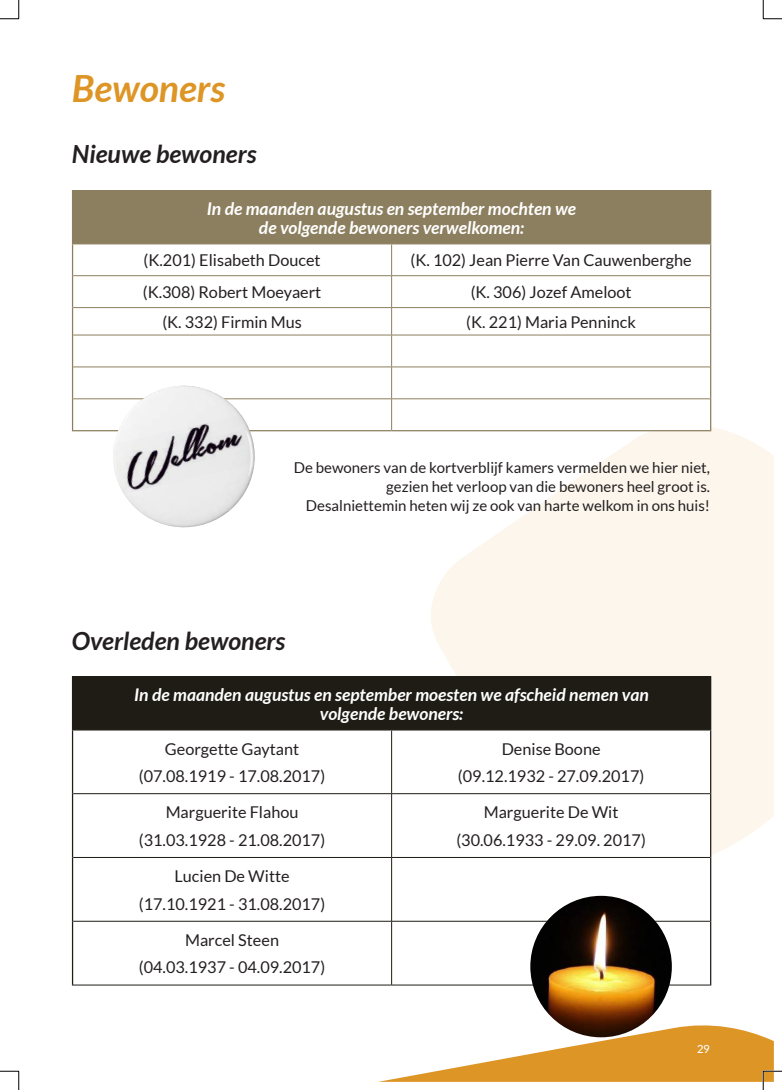
<style>
.page{position:relative;width:782px;height:1090px;background:#fff}
.page>*{position:absolute;margin:0;border:0;box-sizing:border-box;transform-origin:0 0}
.t1{font:italic 700 37.5px "Lato";color:#dd9526}
.t2{font:italic 700 25px "Lato";color:#231f20}
.t3{font:italic 700 17.5px/18.8px "Lato";color:#fff;text-align:center}
.t4{font:16.25px/27.5px "Lato";color:#231f20;text-align:center}
.t5{font:15px/18.8px "Lato";color:#231f20;text-align:right}
.t6{font:500 11.25px "Lato";color:#fff}
</style>
<div class="page">
<svg style="left:424px;top:417px;width:349px;height:456px;fill:#fcf6ec"></svg>
<div style="left:73px;top:191px;width:637px;height:53px;background:#8c7f5f"></div>
<svg style="left:73px;top:244px;width:637px;height:186px"></svg>
<hr style="left:72px;top:190px;width:319px;height:1px;background:#8c7f5f">
<hr style="left:72px;top:191px;width:1px;height:52px;background:#8c7f5f">
<hr style="left:391px;top:190px;width:320px;height:1px;background:#8c7f5f">
<hr style="left:710px;top:191px;width:1px;height:52px;background:#8c7f5f">
<hr style="left:72px;top:243px;width:319px;height:1px;background:#8c7f5f">
<hr style="left:72px;top:244px;width:1px;height:32px;background:#8c7f5f">
<hr style="left:391px;top:243px;width:320px;height:1px;background:#8c7f5f">
<hr style="left:710px;top:244px;width:1px;height:32px;background:#8c7f5f">
<hr style="left:72px;top:276px;width:1px;height:32px;background:#8c7f5f">
<hr style="left:710px;top:276px;width:1px;height:32px;background:#8c7f5f">
<svg style="left:72px;top:308px;width:1px;height:27px"></svg>
<svg style="left:710px;top:308px;width:1px;height:27px"></svg>
<hr style="left:72px;top:335px;width:1px;height:32px;background:#8c7f5f">
<hr style="left:710px;top:335px;width:1px;height:32px;background:#8c7f5f">
<hr style="left:72px;top:367px;width:1px;height:32px;background:#8c7f5f">
<hr style="left:710px;top:367px;width:1px;height:32px;background:#8c7f5f">
<hr style="left:72px;top:399px;width:1px;height:31px;background:#8c7f5f">
<hr style="left:710px;top:399px;width:1px;height:31px;background:#8c7f5f">
<hr style="left:72px;top:430px;width:319px;height:1px;background:#8c7f5f">
<hr style="left:391px;top:430px;width:320px;height:1px;background:#8c7f5f">
<hr style="left:391px;top:244px;width:1px;height:31px;background:#8c7f5f">
<hr style="left:73px;top:275px;width:318px;height:1px;background:#8c7f5f">
<hr style="left:391px;top:275px;width:319px;height:1px;background:#8c7f5f">
<hr style="left:391px;top:276px;width:1px;height:31px;background:#8c7f5f">
<hr style="left:73px;top:307px;width:318px;height:1px;background:#8c7f5f">
<hr style="left:391px;top:307px;width:319px;height:1px;background:#8c7f5f">
<svg style="left:391px;top:308px;width:1px;height:27px"></svg>
<hr style="left:73px;top:335px;width:318px;height:1px;background:#8c7f5f">
<hr style="left:391px;top:335px;width:319px;height:1px;background:#8c7f5f">
<hr style="left:391px;top:335px;width:1px;height:32px;background:#8c7f5f">
<hr style="left:73px;top:367px;width:318px;height:1px;background:#8c7f5f">
<hr style="left:391px;top:367px;width:319px;height:1px;background:#8c7f5f">
<hr style="left:391px;top:367px;width:1px;height:32px;background:#8c7f5f">
<hr style="left:73px;top:399px;width:318px;height:1px;background:#8c7f5f">
<hr style="left:391px;top:399px;width:319px;height:1px;background:#8c7f5f">
<hr style="left:391px;top:399px;width:1px;height:31px;background:#8c7f5f">
<div style="left:73px;top:677px;width:637px;height:53px;background:#1f1c15"></div>
<svg style="left:73px;top:730px;width:637px;height:255px"></svg>
<hr style="left:72px;top:676px;width:319px;height:1px;background:#1f1c15">
<hr style="left:72px;top:677px;width:1px;height:52px;background:#1f1c15">
<hr style="left:391px;top:676px;width:320px;height:1px;background:#1f1c15">
<hr style="left:710px;top:677px;width:1px;height:52px;background:#1f1c15">
<hr style="left:72px;top:729px;width:319px;height:1px;background:#1f1c15">
<hr style="left:72px;top:730px;width:1px;height:64px;background:#1f1c15">
<hr style="left:391px;top:729px;width:320px;height:1px;background:#1f1c15">
<hr style="left:710px;top:730px;width:1px;height:64px;background:#1f1c15">
<hr style="left:72px;top:794px;width:1px;height:63px;background:#1f1c15">
<hr style="left:710px;top:794px;width:1px;height:63px;background:#1f1c15">
<hr style="left:72px;top:857px;width:1px;height:64px;background:#1f1c15">
<hr style="left:710px;top:857px;width:1px;height:64px;background:#1f1c15">
<hr style="left:72px;top:921px;width:1px;height:64px;background:#1f1c15">
<hr style="left:710px;top:921px;width:1px;height:64px;background:#1f1c15">
<hr style="left:391px;top:730px;width:1px;height:63px;background:#1f1c15">
<hr style="left:73px;top:793px;width:318px;height:1px;background:#1f1c15">
<hr style="left:391px;top:793px;width:319px;height:1px;background:#1f1c15">
<hr style="left:391px;top:794px;width:1px;height:63px;background:#1f1c15">
<hr style="left:73px;top:857px;width:318px;height:1px;background:#1f1c15">
<hr style="left:391px;top:857px;width:319px;height:1px;background:#1f1c15">
<hr style="left:391px;top:858px;width:1px;height:63px;background:#1f1c15">
<hr style="left:73px;top:921px;width:318px;height:1px;background:#1f1c15">
<hr style="left:391px;top:921px;width:319px;height:1px;background:#1f1c15">
<hr style="left:391px;top:921px;width:1px;height:64px;background:#1f1c15">
<hr style="left:72px;top:985px;width:319px;height:1px;background:#1f1c15">
<hr style="left:391px;top:985px;width:320px;height:1px;background:#1f1c15">
<img style="left:106px;top:386px;width:156px;height:142px">
<img style="left:111px;top:414px;width:146px;height:80px">
<img style="left:530px;top:896px;width:142px;height:141px;border-radius:71px">
<svg style="left:0;top:0;width:20px;height:20px"></svg>
<svg style="left:0;top:1070px;width:20px;height:20px"></svg>
<svg style="left:762px;top:0;width:20px;height:20px"></svg>
<svg style="left:378px;top:1022px;width:404px;height:68px"></svg>
<h1 class="t1" style="left:72px;top:67px;width:155px">Bewoners</h1>
<h2 class="t2" style="left:72px;top:139px;width:186px">Nieuwe bewoners</h2>
<p class="t3" style="left:207px;top:199px;width:371px">In de maanden augustus en september mochten we de volgende bewoners verwelkomen:</p>
<p class="t4" style="left:143px;top:247px;width:179px">(K.201) Elisabeth Doucet</p>
<p class="t4" style="left:410px;top:247px;width:283px">(K. 102) Jean Pierre Van Cauwenberghe</p>
<p class="t4" style="left:143px;top:278px;width:180px">(K.308) Robert Moeyaert</p>
<p class="t4" style="left:470px;top:278px;width:162px">(K. 306) Jozef Ameloot</p>
<p class="t4" style="left:162px;top:308px;width:141px">(K. 332) Firmin Mus</p>
<p class="t4" style="left:466px;top:308px;width:171px">(K. 221) Maria Penninck</p>
<p class="t5" style="left:294px;top:458px;width:418px">De bewoners van de kortverblijf kamers vermelden we hier niet, gezien het verloop van die bewoners heel groot is.<br>Desalniettemin heten wij ze ook van harte welkom in ons huis!</p>
<h2 class="t2" style="left:72px;top:626px;width:215px">Overleden bewoners</h2>
<p class="t3" style="left:134px;top:686px;width:516px">In de maanden augustus en september moesten we afscheid nemen van volgende bewoners:</p>
<p class="t4" style="left:139px;top:735px;width:188px">Georgette Gaytant (07.08.1919 - 17.08.2017)</p>
<p class="t4" style="left:458px;top:735px;width:188px">Denise Boone (09.12.1932 - 27.09.2017)</p>
<p class="t4" style="left:139px;top:799px;width:188px">Marguerite Flahou (31.03.1928 - 21.08.2017)</p>
<p class="t4" style="left:456px;top:799px;width:191px">Marguerite De Wit (30.06.1933 - 29.09. 2017)</p>
<p class="t4" style="left:139px;top:862px;width:188px">Lucien De Witte (17.10.1921 - 31.08.2017)</p>
<p class="t4" style="left:139px;top:926px;width:188px">Marcel Steen<br>(04.03.1937 - 04.09.2017)</p>
<p class="t6" style="left:697px;top:1041px;width:15px">29</p>
</div>
